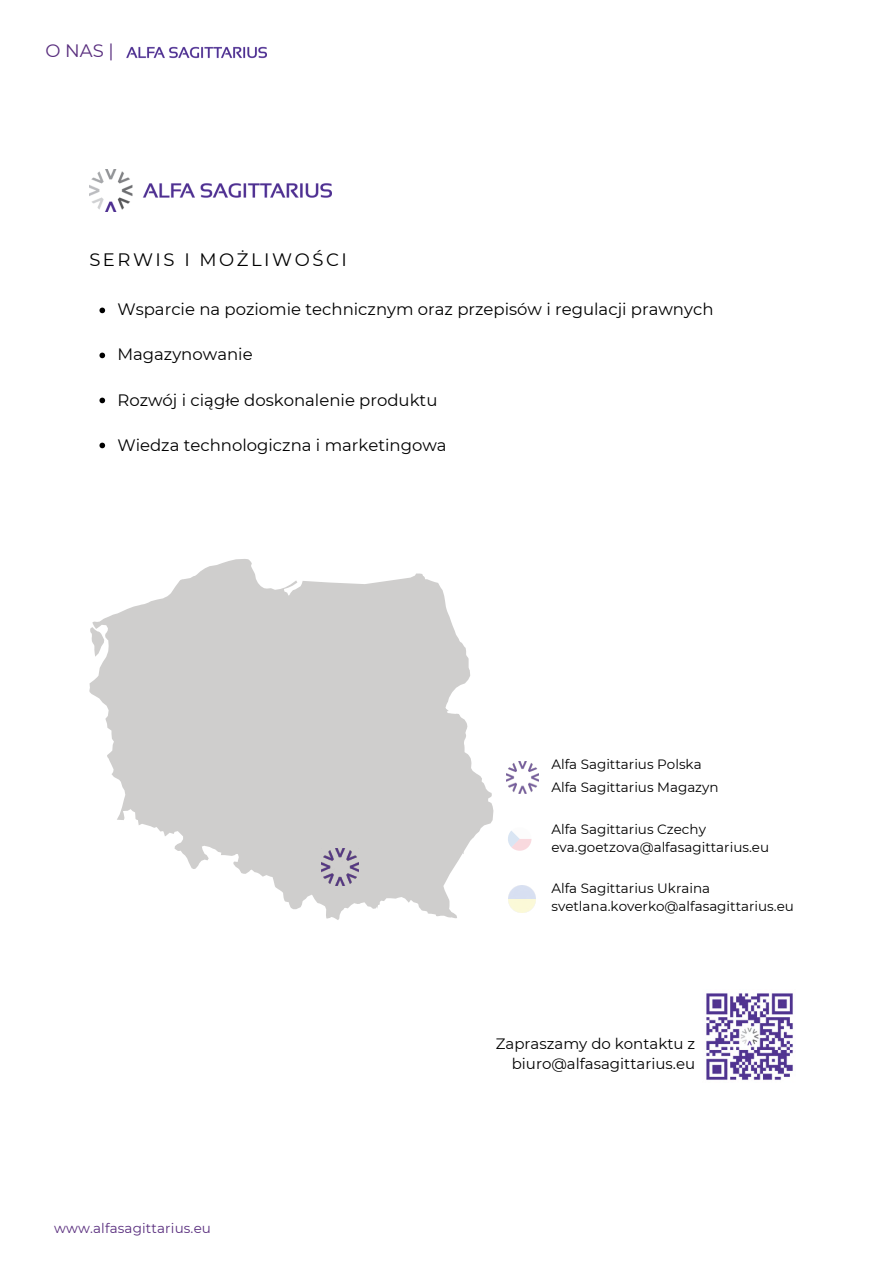
<style>
.page{position:relative;width:893px;height:1264px;background:#fff}
.page>*{position:absolute;margin:0;border:0;box-sizing:border-box;transform-origin:0 0}
.t1{font:18px "Montserrat";letter-spacing:.14em;color:#000}
.t2{font:18px "Montserrat";color:#592e7e}
.t3{font:16.5px "Montserrat";color:#000}
.t4{font:15px/20.2px "Montserrat";color:#000;text-align:right}
.t5{font:13.5px/18px "Montserrat";color:#000}
.t6{font:13.5px "Montserrat";letter-spacing:.01em;color:#592e7e}
</style>
<div class="page">
<img style="left:126px;top:46px;width:140px;height:13px">
<svg style="left:89px;top:559px;width:404px;height:361px"></svg>
<svg style="left:90px;top:578px;width:373px;height:330px"></svg>
<img style="left:321px;top:848px;width:37px;height:37px">
<img style="left:506px;top:761px;width:32px;height:32px">
<img style="left:508px;top:885px;width:27px;height:27px">
<svg style="left:508px;top:831px;width:23px;height:19px"></svg>
<svg style="left:99px;top:307px;width:6px;height:6px"></svg>
<svg style="left:99px;top:352px;width:6px;height:6px"></svg>
<svg style="left:99px;top:397px;width:6px;height:6px"></svg>
<svg style="left:99px;top:442px;width:6px;height:6px"></svg>
<img style="left:89px;top:169px;width:242px;height:43px">
<img style="left:706px;top:993px;width:87px;height:87px">
<h1 class="t2" style="left:45px;top:39px;width:70px">O NAS |</h1>
<h1 class="t1" style="left:89px;top:248px;width:259px">SERWIS I MOŻLIWOŚCI</h1>
<p class="t3" style="left:117px;top:299px;width:597px">Wsparcie na poziomie technicznym oraz przepisów i regulacji prawnych</p>
<p class="t3" style="left:117px;top:344px;width:137px">Magazynowanie</p>
<p class="t3" style="left:117px;top:389px;width:321px">Rozwój i ciągłe doskonalenie produktu</p>
<p class="t3" style="left:117px;top:434px;width:331px">Wiedza technologiczna i marketingowa</p>
<p class="t5" style="left:551px;top:753px;width:169px;line-height:22.6px">Alfa Sagittarius Polska<br>Alfa Sagittarius Magazyn</p>
<p class="t5" style="left:551px;top:819px;width:219px">Alfa Sagittarius Czechy eva.goetzova@alfasagittarius.eu</p>
<p class="t5" style="left:551px;top:879px;width:244px">Alfa Sagittarius Ukraina svetlana.koverko@alfasagittarius.eu</p>
<p class="t6" style="left:54px;top:1219px;width:158px">www.alfasagittarius.eu</p>
<p class="t4" style="left:496px;top:1033px;width:201px">Zapraszamy do kontaktu z biuro@alfasagittarius.eu</p>
</div>
